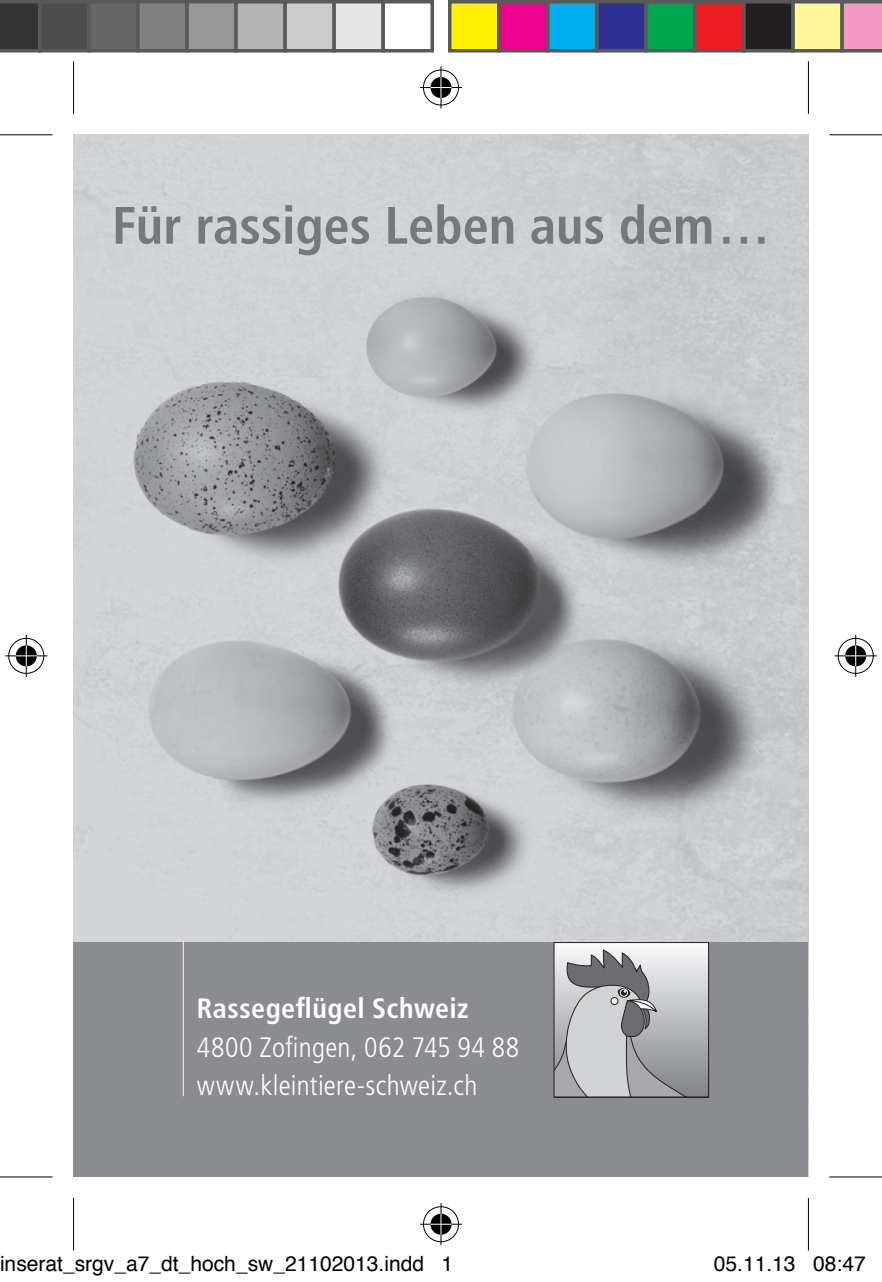
<style>
.page{position:relative;width:882px;height:1282px;background:#fff}
.page>*{position:absolute;margin:0;border:0;box-sizing:border-box;transform-origin:0 0}
.t1{font:700 condensed 52.5px "Frutiger";color:#76787b}
.t2{font:300 condensed 28px/38.5px "Frutiger LT";letter-spacing:.01em;color:#fff}
.t3{font:700 condensed 28px "Frutiger LT";letter-spacing:.015em;color:#fff}
.t4{font:21px "Helvetica";color:#000}
</style>
<div class="page">
<img style="left:74px;top:135px;width:734px;height:807px">
<div style="left:74px;top:942px;width:734px;height:234px;background:#8a8c8f"></div>
<div style="left:554px;top:942px;width:154px;height:155px;background:linear-gradient(to bottom,#fafafb,#808286)"></div>
<svg style="left:556px;top:949px;width:143px;height:146px;background:#b4b5b7"></svg>
<div style="left:553px;top:942px;width:155px;height:155px;border:1px solid #231f20"></div>
<hr style="left:182px;top:941px;width:2px;height:155px;background:#fff">
<svg style="left:0;top:135px;width:52px;height:1px"></svg>
<svg style="left:829px;top:135px;width:52px;height:1px"></svg>
<svg style="left:0;top:1177px;width:52px;height:1px"></svg>
<svg style="left:829px;top:1177px;width:52px;height:1px"></svg>
<div style="left:71px;top:61px;width:5px;height:53px;background:#f6f6f6"></div>
<div style="left:71px;top:1197px;width:5px;height:53px;background:#f6f6f6"></div>
<svg style="left:808px;top:61px;width:1px;height:53px"></svg>
<svg style="left:808px;top:1198px;width:1px;height:52px"></svg>
<hr style="left:0;top:134px;width:52px;height:1px;background:#000">
<hr style="left:829px;top:134px;width:52px;height:1px;background:#000">
<hr style="left:0;top:1176px;width:52px;height:1px;background:#000">
<hr style="left:829px;top:1176px;width:52px;height:1px;background:#000">
<hr style="left:73px;top:61px;width:1px;height:53px;background:#000">
<hr style="left:73px;top:1197px;width:1px;height:53px;background:#000">
<hr style="left:807px;top:61px;width:1px;height:53px;background:#000">
<hr style="left:807px;top:1197px;width:1px;height:53px;background:#000">
<div style="left:421px;top:68px;width:39px;height:39px;border:4px solid #fff;border-radius:50%"></div>
<div style="left:420px;top:85px;width:42px;height:5px;background:#fff"></div>
<svg style="left:438px;top:67px;width:5px;height:42px"></svg>
<div style="left:428px;top:75px;width:25px;height:25px;border:4px solid #fff;border-radius:50%"></div>
<div style="left:423px;top:70px;width:36px;height:35px;border:1px solid #000;border-radius:50%"></div>
<hr style="left:420px;top:87px;width:42px;height:1px;background:#000">
<hr style="left:440px;top:67px;width:1px;height:42px;background:#000">
<svg style="left:430px;top:77px;width:21px;height:21px"></svg>
<div style="left:421px;top:1204px;width:39px;height:39px;border:4px solid #fff;border-radius:50%"></div>
<svg style="left:420px;top:1222px;width:42px;height:4px"></svg>
<svg style="left:438px;top:1203px;width:5px;height:42px"></svg>
<div style="left:428px;top:1211px;width:25px;height:25px;border:4px solid #fff;border-radius:50%"></div>
<div style="left:423px;top:1206px;width:36px;height:36px;border:1px solid #000;border-radius:50%"></div>
<hr style="left:420px;top:1223px;width:42px;height:1px;background:#000">
<hr style="left:440px;top:1203px;width:1px;height:42px;background:#000">
<svg style="left:430px;top:1213px;width:21px;height:21px"></svg>
<div style="left:7px;top:636px;width:39px;height:39px;border:4px solid #fff;border-radius:50%"></div>
<svg style="left:5px;top:653px;width:42px;height:5px"></svg>
<svg style="left:24px;top:635px;width:4px;height:42px"></svg>
<div style="left:14px;top:643px;width:25px;height:25px;border:4px solid #fff;border-radius:50%"></div>
<div style="left:8px;top:638px;width:36px;height:36px;border:1px solid #000;border-radius:50%"></div>
<hr style="left:5px;top:655px;width:42px;height:1px;background:#000">
<hr style="left:26px;top:635px;width:1px;height:42px;background:#000">
<svg style="left:16px;top:645px;width:21px;height:21px"></svg>
<div style="left:835px;top:636px;width:40px;height:39px;border:4px solid #fff;border-radius:50%"></div>
<svg style="left:834px;top:653px;width:42px;height:5px"></svg>
<svg style="left:853px;top:635px;width:4px;height:42px"></svg>
<div style="left:842px;top:643px;width:26px;height:25px;border:4px solid #fff;border-radius:50%"></div>
<div style="left:837px;top:638px;width:36px;height:36px;border:1px solid #000;border-radius:50%"></div>
<hr style="left:834px;top:655px;width:42px;height:1px;background:#000">
<hr style="left:854px;top:635px;width:2px;height:42px;background:#000">
<svg style="left:844px;top:645px;width:21px;height:21px"></svg>
<svg style="left:844px;top:655px;width:21px;height:1px"></svg>
<hr style="left:854px;top:645px;width:2px;height:21px;background:#fff">
<svg style="left:0;top:0;width:38px;height:53px;background:#393939"></svg>
<div style="left:40px;top:2px;width:49px;height:49px;background:#4d4d4d"></div>
<div style="left:38px;top:0;width:53px;height:53px;border:4px solid #595959"></div>
<div style="left:89px;top:2px;width:49px;height:49px;background:#666"></div>
<div style="left:87px;top:0;width:53px;height:53px;border:4px solid #595959"></div>
<div style="left:138px;top:2px;width:49px;height:49px;background:#808080"></div>
<div style="left:136px;top:0;width:53px;height:53px;border:4px solid #595959"></div>
<div style="left:187px;top:2px;width:49px;height:49px;background:#999"></div>
<div style="left:185px;top:0;width:53px;height:53px;border:4px solid #595959"></div>
<div style="left:236px;top:2px;width:49px;height:49px;background:#b3b3b3"></div>
<div style="left:234px;top:0;width:53px;height:53px;border:4px solid #595959"></div>
<div style="left:285px;top:2px;width:49px;height:49px;background:#ccc"></div>
<div style="left:283px;top:0;width:53px;height:53px;border:4px solid #595959"></div>
<div style="left:334px;top:2px;width:49px;height:49px;background:#e6e6e6"></div>
<div style="left:332px;top:0;width:53px;height:53px;border:4px solid #595959"></div>
<div style="left:381px;top:0;width:53px;height:53px;border:4px solid #595959"></div>
<div style="left:449px;top:2px;width:49px;height:49px;background:#fff101"></div>
<div style="left:448px;top:0;width:52px;height:53px;border:4px solid #595959"></div>
<div style="left:498px;top:2px;width:49px;height:49px;background:#ed028c"></div>
<div style="left:497px;top:0;width:52px;height:53px;border:4px solid #595959"></div>
<div style="left:547px;top:2px;width:49px;height:49px;background:#00aeef"></div>
<div style="left:546px;top:0;width:52px;height:53px;border:4px solid #595959"></div>
<div style="left:596px;top:2px;width:49px;height:49px;background:#2e3092"></div>
<div style="left:595px;top:0;width:52px;height:53px;border:4px solid #595959"></div>
<div style="left:645px;top:2px;width:49px;height:49px;background:#00a54f"></div>
<div style="left:644px;top:0;width:52px;height:53px;border:4px solid #595959"></div>
<div style="left:694px;top:2px;width:49px;height:49px;background:#ee1d23"></div>
<div style="left:693px;top:0;width:52px;height:53px;border:4px solid #595959"></div>
<div style="left:743px;top:2px;width:49px;height:49px;background:#231f20"></div>
<div style="left:742px;top:0;width:52px;height:53px;border:4px solid #595959"></div>
<div style="left:792px;top:2px;width:49px;height:49px;background:#fff79a"></div>
<div style="left:791px;top:0;width:52px;height:53px;border:4px solid #595959"></div>
<svg style="left:840px;top:0;width:41px;height:53px;background:#d38cac"></svg>
<h1 class="t1" style="left:112px;top:194px;width:659px">Für rassiges Leben aus dem…</h1>
<h2 class="t3" style="left:197px;top:991px;width:273px">Rassegeflügel Schweiz</h2>
<h2 class="t2" style="left:197px;top:1028px;width:324px">4800 Zofingen, 062 745 94 88 www.kleintiere-schweiz.ch</h2>
<p class="t4" style="left:0;top:1247px;width:454px">inserat_srgv_a7_dt_hoch_sw_21102013.indd 1</p>
<p class="t4" style="left:713px;top:1247px;width:153px">05.11.13 08:47</p>
</div>
